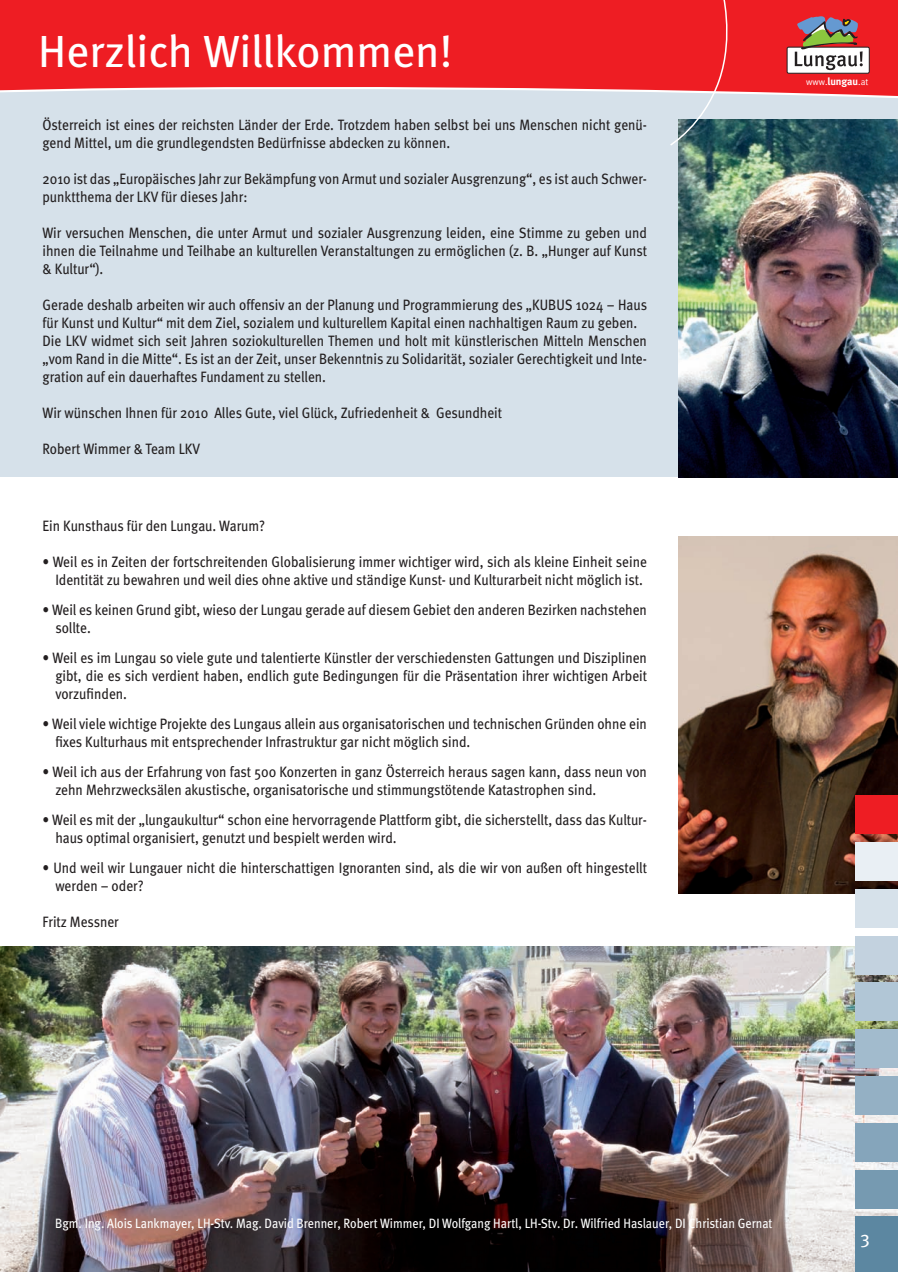
<style>
.page{position:relative;width:898px;height:1272px;background:#fff}
.page>*{position:absolute;margin:0;border:0;box-sizing:border-box;transform-origin:0 0}
.t1{font:45px "Meta";color:#fff}
.t2{font:18px "Meta";color:#fff}
.t3{font:15px/18px "Meta";color:#231f20;scale:.9 1}
.t4{font:13.5px "Meta";color:#fff;scale:.9 1}
.t5{font:9.15px "Meta Normal";color:#fff}
.s1{font-family:"Meta";font-weight:700;font-size:10.5px}
</style>
<div class="page">
<img style="left:0;top:946px;width:897px;height:325px">
<div style="left:0;top:79px;width:897px;height:398px;background:#d6e1ea"></div>
<img style="left:678px;top:536px;width:219px;height:357px">
<img style="left:678px;top:149px;width:219px;height:328px">
<svg style="left:0;top:0;width:897px;height:147px;fill:#ee1d23"></svg>
<svg style="left:668px;top:0;width:66px;height:146px"></svg>
<div style="left:855px;top:795px;width:42px;height:38px;background:#ee1d23"></div>
<div style="left:786px;top:47px;width:82px;height:26px;background:#fff;border-radius:2px"></div>
<div style="left:786px;top:47px;width:83px;height:27px;border:1px solid #231f20;border-radius:2px"></div>
<svg style="left:794px;top:16px;width:68px;height:54px"></svg>
<div style="left:855px;top:1216px;width:42px;height:55px;background:#5c87a1"></div>
<div style="left:855px;top:1169px;width:42px;height:39px;background:#769ab1"></div>
<div style="left:855px;top:1123px;width:42px;height:38px;background:#85a5bb"></div>
<div style="left:855px;top:1076px;width:42px;height:38px;background:#94b0c4"></div>
<div style="left:855px;top:1029px;width:42px;height:38px;background:#a2bbcd"></div>
<div style="left:855px;top:982px;width:42px;height:38px;background:#b1c6d6"></div>
<div style="left:855px;top:935px;width:42px;height:39px;background:#c3d2df"></div>
<div style="left:855px;top:889px;width:42px;height:38px;background:#d6e1ea"></div>
<div style="left:855px;top:842px;width:42px;height:38px;background:#e9eff4"></div>
<h1 class="t1" style="left:38px;top:34px;width:415px">Herzlich Willkommen!</h1>
<p class="t3" style="left:43px;top:117px;width:672px">Österreich ist eines der reichsten Länder der Erde. Trotzdem haben selbst bei uns Menschen nicht genü&shy;gend Mittel, um die grundlegendsten Bedürfnisse abdecken zu können.</p>
<p class="t3" style="left:43px;top:171px;width:672px">2010 ist das „Europäisches Jahr zur Bekämpfung von Armut und sozialer Ausgrenzung“, es ist auch Schwer&shy;punktthema der LKV für dieses Jahr:</p>
<p class="t3" style="left:43px;top:225px;width:672px;text-align:justify">Wir versuchen Menschen, die unter Armut und sozialer Ausgrenzung leiden, eine Stimme zu geben und ihnen die Teilnahme und Teilhabe an kulturellen Veranstaltungen zu ermöglichen (z. B. „Hunger auf Kunst &amp; Kultur“).</p>
<p class="t3" style="left:43px;top:297px;width:673px">Gerade deshalb arbeiten wir auch offensiv an der Planung und Programmierung des „KUBUS 1024 – Haus für Kunst und Kultur“ mit dem Ziel, sozialem und kulturellem Kapital einen nachhaltigen Raum zu geben.<br>Die LKV widmet sich seit Jahren soziokulturellen Themen und holt mit künstlerischen Mitteln Menschen „vom Rand in die Mitte“. Es ist an der Zeit, unser Bekenntnis zu Solidarität, sozialer Gerechtigkeit und Inte&shy;gration auf ein dauerhaftes Fundament zu stellen.</p>
<p class="t3" style="left:43px;top:405px;width:512px">Wir wünschen Ihnen für 2010 Alles Gute, viel Glück, Zufriedenheit &amp; Gesundheit</p>
<p class="t3" style="left:43px;top:441px;width:176px">Robert Wimmer &amp; Team LKV</p>
<p class="t3" style="left:43px;top:518px;width:249px">Ein Kunsthaus für den Lungau. Warum?</p>
<p class="t3" style="left:43px;top:554px;width:672px;text-align:center">• Weil es in Zeiten der fortschreitenden Globalisierung immer wichtiger wird, sich als kleine Einheit seine<br>Identität zu bewahren und weil dies ohne aktive und ständige Kunst- und Kulturarbeit nicht möglich ist.</p>
<p class="t3" style="left:55px;top:602px;width:658px;text-indent:-13px">• Weil es keinen Grund gibt, wieso der Lungau gerade auf diesem Gebiet den anderen Bezirken nachstehen sollte.</p>
<p class="t3" style="left:55px;top:650px;width:658px;text-align:justify;text-indent:-13px">• Weil es im Lungau so viele gute und talentierte Künstler der verschiedensten Gattungen und Disziplinen gibt, die es sich verdient haben, endlich gute Bedingungen für die Präsentation ihrer wichtigen Arbeit vorzufinden.</p>
<p class="t3" style="left:55px;top:716px;width:658px;text-indent:-13px">• Weil viele wichtige Projekte des Lungaus allein aus organisatorischen und technischen Gründen ohne ein fixes Kulturhaus mit entsprechender Infrastruktur gar nicht möglich sind.</p>
<p class="t3" style="left:55px;top:764px;width:658px;text-indent:-13px">• Weil ich aus der Erfahrung von fast 500 Konzerten in ganz Österreich heraus sagen kann, dass neun von zehn Mehrzwecksälen akustische, organisatorische und stimmungstötende Katastrophen sind.</p>
<p class="t3" style="left:55px;top:812px;width:658px;text-indent:-13px">• Weil es mit der „lungaukultur“ schon eine hervorragende Plattform gibt, die sicherstellt, dass das Kultur&shy;haus optimal organisiert, genutzt und bespielt werden wird.</p>
<p class="t3" style="left:55px;top:860px;width:658px;text-indent:-13px">• Und weil wir Lungauer nicht die hinterschattigen Ignoranten sind, als die wir von außen oft hingestellt werden – oder?</p>
<p class="t3" style="left:43px;top:914px;width:86px">Fritz Messner</p>
<p class="t5" style="left:806px;top:78px;width:63px">www.<span class="s1">lungau</span>.at</p>
<p class="t4" style="left:55px;top:1218px;width:798px">Bgm. Ing. Alois Lankmayer, LH-Stv. Mag. David Brenner, Robert Wimmer, DI Wolfgang Hartl, LH-Stv. Dr. Wilfried Haslauer, DI Christian Gernat</p>
<p class="t2" style="left:860px;top:1230px;width:11px">3</p>
</div>
